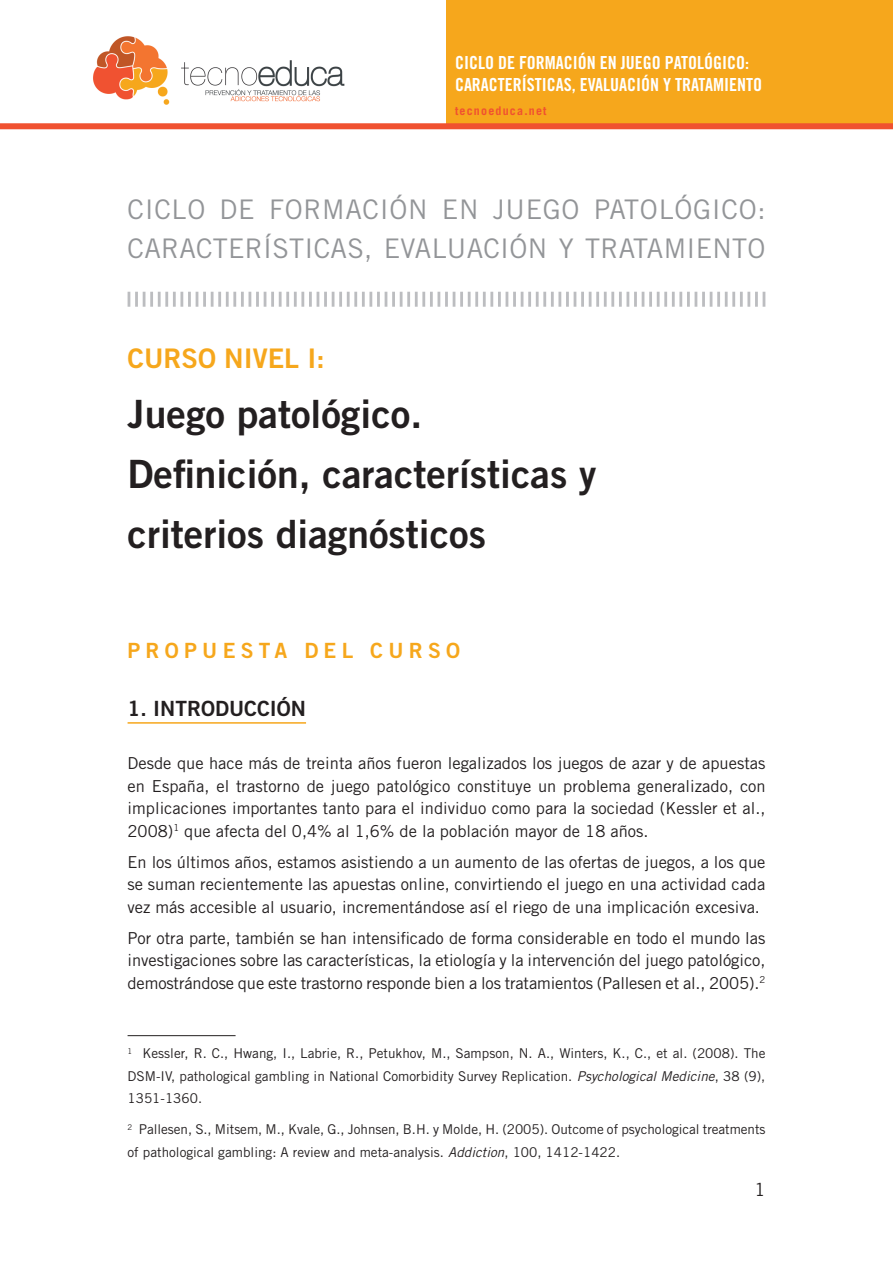
<style>
.page{position:relative;width:893px;height:1263px;background:#fff}
.page>*{position:absolute;margin:0;border:0;box-sizing:border-box;transform-origin:0 0}
.t1{font:39px/60px "Trade Gothic Bold Two";color:#231f20}
.t2{font:27px/39px "Trade Gothic";letter-spacing:.01em;color:#939598}
.t3{font:27px "Trade Gothic Bold Two";color:#f6a71c}
.t4{font:21px "Trade Gothic Bold Two";letter-spacing:.25em;color:#f6a71c}
._3_epigrafe{font:21px "Trade Gothic Bold Two";color:#231f20}
.t5{font:18px/21.6px "Trade Gothic Bold Cond Twenty";color:#fff}
.t6{font:18px "Trade Gothic";color:#231f20}
.Texto_general{font:16.5px/22.5px "Trade Gothic";color:#231f20;text-align:justify}
.t7{font:13.5px/22.5px "Trade Gothic";color:#231f20;text-align:justify}
.t8{font:700 12px "Trade Gothic";letter-spacing:.1em;color:#f05130}
.s1{font-style:italic}
</style>
<div class="page">
<div style="left:446px;top:0;width:447px;height:124px;background:#f6a71c"></div>
<div style="left:0;top:123px;width:893px;height:6px;background:#f05130"></div>
<img style="left:93px;top:36px;width:252px;height:69px">
<svg style="left:128px;top:292px;width:2px;height:15px"></svg>
<hr style="left:135px;top:292px;width:3px;height:15px;background:#bcbdc0">
<svg style="left:143px;top:292px;width:2px;height:15px"></svg>
<hr style="left:150px;top:292px;width:3px;height:15px;background:#bcbdc0">
<hr style="left:158px;top:292px;width:3px;height:15px;background:#bcbdc0">
<hr style="left:165px;top:292px;width:3px;height:15px;background:#bcbdc0">
<hr style="left:173px;top:292px;width:3px;height:15px;background:#bcbdc0">
<hr style="left:180px;top:292px;width:3px;height:15px;background:#bcbdc0">
<hr style="left:188px;top:292px;width:3px;height:15px;background:#bcbdc0">
<svg style="left:196px;top:292px;width:2px;height:15px"></svg>
<hr style="left:203px;top:292px;width:3px;height:15px;background:#bcbdc0">
<hr style="left:211px;top:292px;width:3px;height:15px;background:#bcbdc0">
<hr style="left:218px;top:292px;width:3px;height:15px;background:#bcbdc0">
<hr style="left:226px;top:292px;width:3px;height:15px;background:#bcbdc0">
<hr style="left:233px;top:292px;width:3px;height:15px;background:#bcbdc0">
<hr style="left:241px;top:292px;width:3px;height:15px;background:#bcbdc0">
<svg style="left:249px;top:292px;width:2px;height:15px"></svg>
<hr style="left:256px;top:292px;width:3px;height:15px;background:#bcbdc0">
<svg style="left:264px;top:292px;width:2px;height:15px"></svg>
<hr style="left:271px;top:292px;width:3px;height:15px;background:#bcbdc0">
<hr style="left:279px;top:292px;width:3px;height:15px;background:#bcbdc0">
<hr style="left:286px;top:292px;width:3px;height:15px;background:#bcbdc0">
<hr style="left:294px;top:292px;width:3px;height:15px;background:#bcbdc0">
<hr style="left:301px;top:292px;width:3px;height:15px;background:#bcbdc0">
<hr style="left:309px;top:292px;width:3px;height:15px;background:#bcbdc0">
<svg style="left:317px;top:292px;width:2px;height:15px"></svg>
<hr style="left:324px;top:292px;width:3px;height:15px;background:#bcbdc0">
<svg style="left:332px;top:292px;width:2px;height:15px"></svg>
<hr style="left:339px;top:292px;width:3px;height:15px;background:#bcbdc0">
<hr style="left:347px;top:292px;width:3px;height:15px;background:#bcbdc0">
<hr style="left:354px;top:292px;width:3px;height:15px;background:#bcbdc0">
<hr style="left:362px;top:292px;width:3px;height:15px;background:#bcbdc0">
<hr style="left:369px;top:292px;width:3px;height:15px;background:#bcbdc0">
<hr style="left:377px;top:292px;width:3px;height:15px;background:#bcbdc0">
<svg style="left:385px;top:292px;width:2px;height:15px"></svg>
<hr style="left:392px;top:292px;width:3px;height:15px;background:#bcbdc0">
<hr style="left:400px;top:292px;width:3px;height:15px;background:#bcbdc0">
<hr style="left:407px;top:292px;width:3px;height:15px;background:#bcbdc0">
<hr style="left:415px;top:292px;width:3px;height:15px;background:#bcbdc0">
<hr style="left:422px;top:292px;width:3px;height:15px;background:#bcbdc0">
<hr style="left:430px;top:292px;width:3px;height:15px;background:#bcbdc0">
<hr style="left:437px;top:292px;width:3px;height:15px;background:#bcbdc0">
<hr style="left:445px;top:292px;width:3px;height:15px;background:#bcbdc0">
<svg style="left:453px;top:292px;width:2px;height:15px"></svg>
<hr style="left:460px;top:292px;width:3px;height:15px;background:#bcbdc0">
<hr style="left:468px;top:292px;width:3px;height:15px;background:#bcbdc0">
<hr style="left:475px;top:292px;width:3px;height:15px;background:#bcbdc0">
<hr style="left:483px;top:292px;width:3px;height:15px;background:#bcbdc0">
<hr style="left:490px;top:292px;width:3px;height:15px;background:#bcbdc0">
<hr style="left:498px;top:292px;width:3px;height:15px;background:#bcbdc0">
<svg style="left:506px;top:292px;width:2px;height:15px"></svg>
<hr style="left:513px;top:292px;width:3px;height:15px;background:#bcbdc0">
<svg style="left:521px;top:292px;width:2px;height:15px"></svg>
<hr style="left:528px;top:292px;width:3px;height:15px;background:#bcbdc0">
<hr style="left:536px;top:292px;width:3px;height:15px;background:#bcbdc0">
<hr style="left:543px;top:292px;width:3px;height:15px;background:#bcbdc0">
<hr style="left:551px;top:292px;width:3px;height:15px;background:#bcbdc0">
<hr style="left:558px;top:292px;width:3px;height:15px;background:#bcbdc0">
<hr style="left:566px;top:292px;width:3px;height:15px;background:#bcbdc0">
<svg style="left:574px;top:292px;width:2px;height:15px"></svg>
<hr style="left:581px;top:292px;width:3px;height:15px;background:#bcbdc0">
<svg style="left:589px;top:292px;width:2px;height:15px"></svg>
<hr style="left:596px;top:292px;width:3px;height:15px;background:#bcbdc0">
<hr style="left:604px;top:292px;width:3px;height:15px;background:#bcbdc0">
<hr style="left:611px;top:292px;width:3px;height:15px;background:#bcbdc0">
<hr style="left:619px;top:292px;width:3px;height:15px;background:#bcbdc0">
<hr style="left:626px;top:292px;width:3px;height:15px;background:#bcbdc0">
<hr style="left:634px;top:292px;width:3px;height:15px;background:#bcbdc0">
<svg style="left:642px;top:292px;width:2px;height:15px"></svg>
<hr style="left:649px;top:292px;width:3px;height:15px;background:#bcbdc0">
<hr style="left:657px;top:292px;width:3px;height:15px;background:#bcbdc0">
<hr style="left:664px;top:292px;width:3px;height:15px;background:#bcbdc0">
<hr style="left:672px;top:292px;width:3px;height:15px;background:#bcbdc0">
<hr style="left:679px;top:292px;width:3px;height:15px;background:#bcbdc0">
<hr style="left:687px;top:292px;width:3px;height:15px;background:#bcbdc0">
<svg style="left:695px;top:292px;width:2px;height:15px"></svg>
<hr style="left:702px;top:292px;width:3px;height:15px;background:#bcbdc0">
<svg style="left:710px;top:292px;width:2px;height:15px"></svg>
<hr style="left:717px;top:292px;width:3px;height:15px;background:#bcbdc0">
<hr style="left:725px;top:292px;width:3px;height:15px;background:#bcbdc0">
<hr style="left:732px;top:292px;width:3px;height:15px;background:#bcbdc0">
<hr style="left:740px;top:292px;width:3px;height:15px;background:#bcbdc0">
<hr style="left:747px;top:292px;width:3px;height:15px;background:#bcbdc0">
<hr style="left:755px;top:292px;width:3px;height:15px;background:#bcbdc0">
<svg style="left:763px;top:292px;width:2px;height:15px"></svg>
<hr style="left:128px;top:722px;width:178px;height:2px;background:#f6a71c">
<hr style="left:128px;top:1035px;width:108px;height:1px;background:#231f20">
<p class="t5" style="left:455px;top:52px;width:309px">CICLO DE FORMACIÓN EN JUEGO PATOLÓGICO:<br>CARACTERÍSTICAS, EVALUACIÓN Y TRATAMIENTO</p>
<p class="t8" style="left:455px;top:103px;width:93px">tecnoeduca.net</p>
<p class="t2" style="left:128px;top:189px;width:640px">CICLO DE FORMACIÓN EN JUEGO PATOLÓGICO:<br>CARACTERÍSTICAS, EVALUACIÓN Y TRATAMIENTO</p>
<p class="t3" style="left:128px;top:341px;width:199px">CURSO NIVEL I:</p>
<p class="t1" style="left:128px;top:383px;width:471px">Juego patológico.<br>Definición, características y criterios diagnósticos</p>
<p class="t4" style="left:128px;top:637px;width:334px">PROPUESTA DEL CURSO</p>
<p class="_3_epigrafe" style="left:128px;top:695px;width:180px">1. INTRODUCCIÓN</p>
<p class="Texto_general" style="left:128px;top:752px;width:640px">Desde que hace más de treinta años fueron legalizados los juegos de azar y de apuestas en España, el trastorno de juego patológico constituye un problema generalizado, con implicaciones importantes tanto para el individuo como para la sociedad (Kessler et al., 2008)<sup>1</sup> que afecta del 0,4% al 1,6% de la población mayor de 18 años.</p>
<p class="Texto_general" style="left:128px;top:850px;width:639px">En los últimos años, estamos asistiendo a un aumento de las ofertas de juegos, a los que se suman recientemente las apuestas online, convirtiendo el juego en una actividad cada vez más accesible al usuario, incrementándose así el riego de una implicación excesiva.</p>
<p class="Texto_general" style="left:128px;top:926px;width:639px">Por otra parte, también se han intensificado de forma considerable en todo el mundo las investigaciones sobre las características, la etiología y la intervención del juego patológico, demostrándose que este trastorno responde bien a los tratamientos (Pallesen et al., 2005).<sup>2</sup></p>
<p class="t7" style="left:128px;top:1042px;width:639px"><sup>1</sup> Kessler, R. C., Hwang, I., Labrie, R., Petukhov, M., Sampson, N. A., Winters, K., C., et al. (2008). The DSM-IV, pathological gambling in National Comorbidity Survey Replication. <span class="s1">Psychological Medicine</span>, 38 (9), 1351-1360.</p>
<p class="t7" style="left:128px;top:1118px;width:639px"><sup>2</sup> Pallesen, S., Mitsem, M., Kvale, G., Johnsen, B.H. y Molde, H. (2005). Outcome of psychological treatments of pathological gambling: A review and meta-analysis. <span class="s1">Addiction</span>, 100, 1412-1422.</p>
<p class="t6" style="left:754px;top:1179px;width:12px">1</p>
</div>
